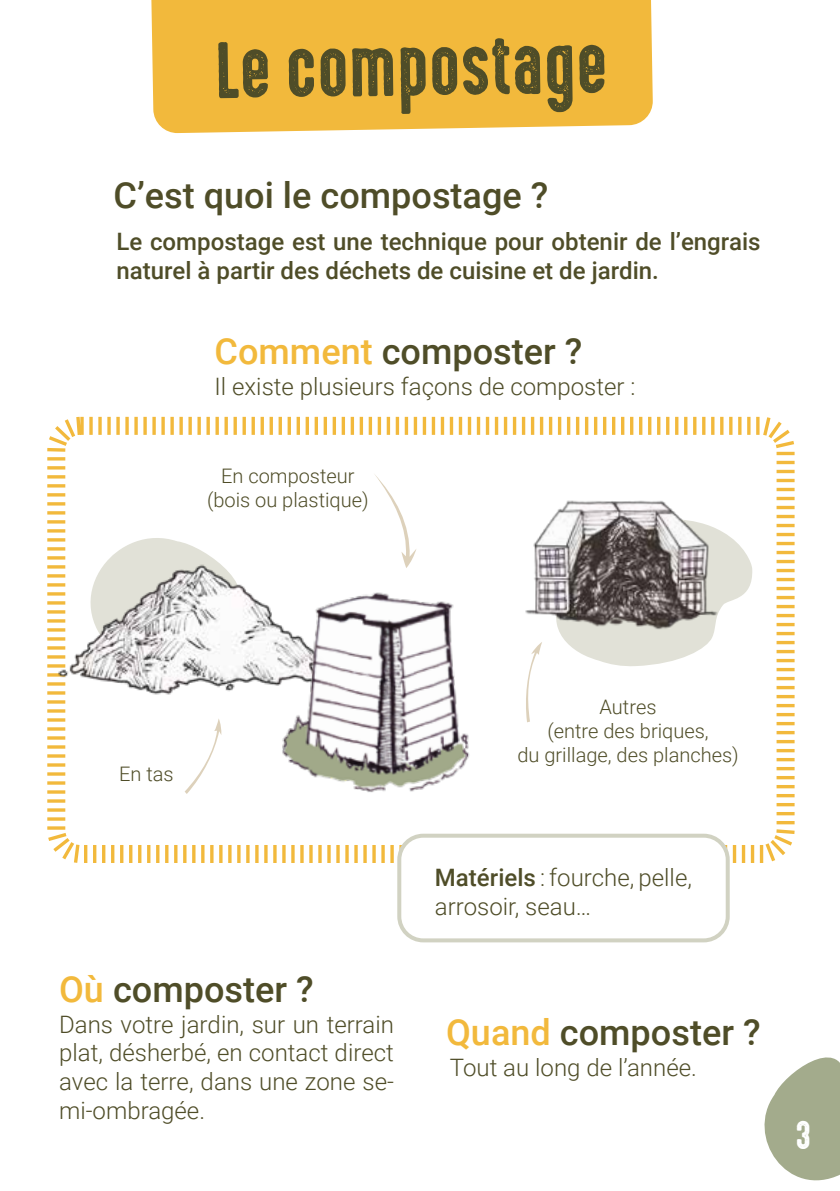
<style>
.page{position:relative;width:840px;height:1191px;background:#fff}
.page>*{position:absolute;margin:0;border:0;box-sizing:border-box;transform-origin:0 0}
.t1{font:72px "High Voltage Rough";color:#4f4d28}
.t2{font:500 36px "Roboto";color:#4f4d28}
.t3{font:36px "High Voltage Rough";color:#fff}
.t4{font:300 24px/28.8px "Roboto";color:#4f4d28;text-align:justify}
.t5{font:500 24px/28.8px "Roboto";color:#4f4d28}
.t6{font:300 20px/24px "Roboto";color:#4f4d28;text-align:center}
.s1{color:#f2b93c}
.s2{font-weight:500}
</style>
<div class="page">
<svg style="left:764px;top:1057px;width:75px;height:124px"></svg>
<svg style="left:47px;top:416px;width:748px;height:450px"></svg>
<div style="left:151px;top:0;width:501px;height:133px;background:#f2b93c"></div>
<div style="left:399px;top:835px;width:328px;height:105px;background:#fff;border-radius:24px"></div>
<div style="left:397px;top:833px;width:332px;height:109px;border:4px solid #d1d2c2;border-radius:24px"></div>
<svg style="left:555px;top:519px;width:198px;height:147px"></svg>
<img style="left:512px;top:485px;width:209px;height:155px">
<svg style="left:60px;top:521px;width:211px;height:20px"></svg>
<img style="left:49px;top:541px;width:299px;height:170px">
<img style="left:241px;top:553px;width:281px;height:281px">
<svg style="left:373px;top:473px;width:43px;height:95px"></svg>
<svg style="left:523px;top:642px;width:19px;height:80px"></svg>
<svg style="left:184px;top:718px;width:37px;height:76px"></svg>
<h1 class="t1" style="left:214px;top:17px;width:394px;rotate:-1deg">Le compostage</h1>
<h2 class="t2" style="left:113px;top:170px;width:436px">C’est quoi le compostage ?</h2>
<p class="t5" style="left:116px;top:226px;width:645px">Le compostage est une technique pour obtenir de l’engrais naturel à partir des déchets de cuisine et de jardin.</p>
<h2 class="t2" style="left:214px;top:326px;width:369px"><span class="s1">Comment</span> composter ?</h2>
<p class="t4" style="left:214px;top:371px;width:422px">Il existe plusieurs façons de composter :</p>
<p class="t6" style="left:207px;top:463px;width:163px">En composteur (bois ou plastique)</p>
<p class="t6" style="left:119px;top:761px;width:56px">En tas</p>
<h2 class="t2" style="left:59px;top:963px;width:256px"><span class="s1">Où</span> composter ?</h2>
<p class="t4" style="left:59px;top:1008px;width:336px">Dans votre jardin, sur un terrain plat, désherbé, en contact direct avec la terre, dans une zone se&shy;mi-ombragée.</p>
<p class="t6" style="left:517px;top:694px;width:223px">Autres<br>(entre des briques,<br>du grillage, des planches)</p>
<p class="t4" style="left:434px;top:862px;width:258px"><span class="s2">Matériels</span> : fourche, pelle, arrosoir, seau…</p>
<h2 class="t2" style="left:446px;top:1007px;width:316px"><span class="s1">Quand</span> composter ?</h2>
<p class="t4" style="left:449px;top:1052px;width:248px">Tout au long de l’année.</p>
<h2 class="t3" style="left:795px;top:1107px;width:17px">3</h2>
</div>
